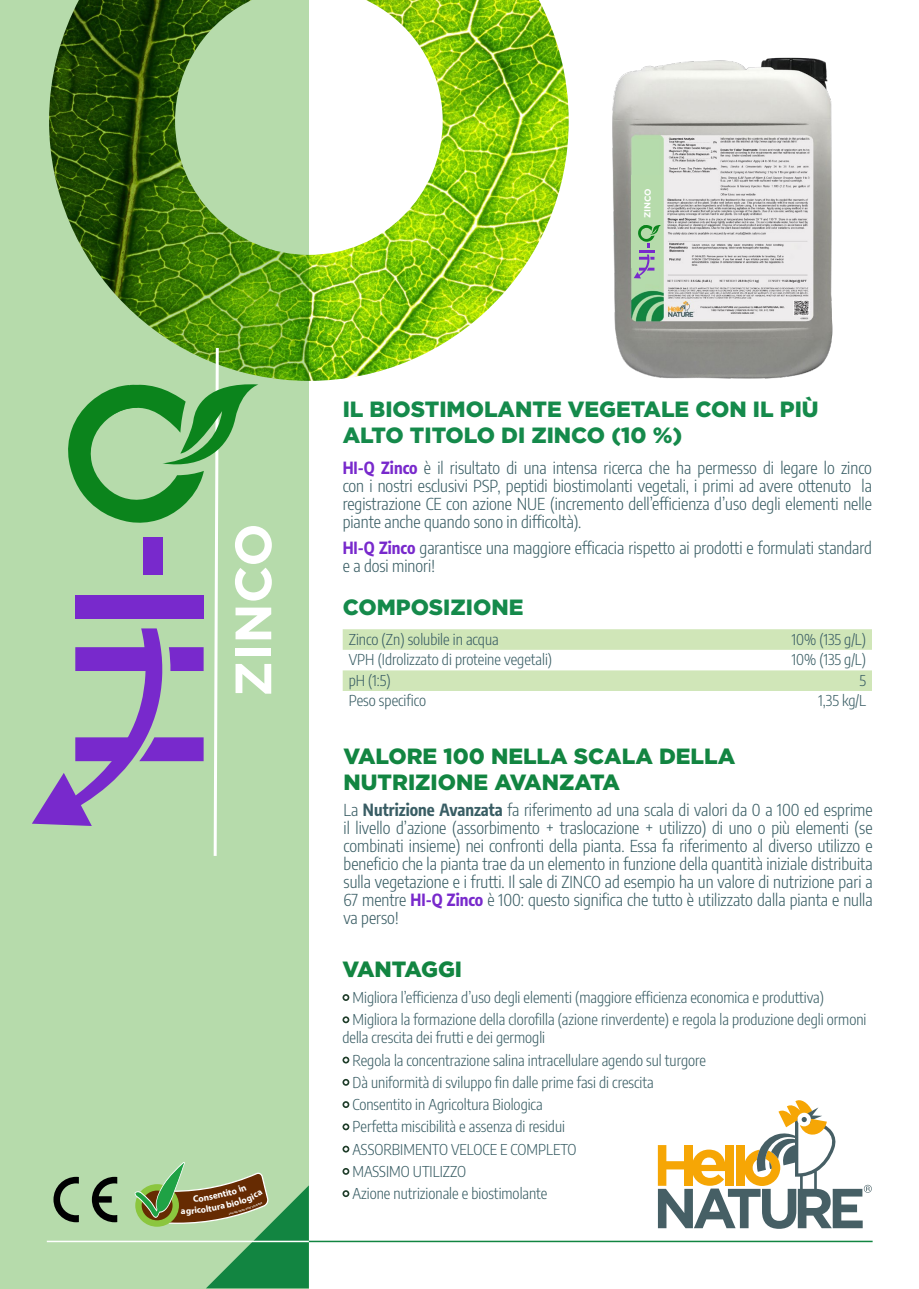
<style>
.page{position:relative;width:919px;height:1289px;background:#fff}
.page>*{position:absolute;margin:0;border:0;box-sizing:border-box;transform-origin:0 0}
.TITOLO{font:700 51px "Gotham";color:#fff}
.t1{font:900 22.05px/25.5px "Gotham";color:#158a4b}
.TITOLO-2{font:900 22.05px/25.5px "Gotham";color:#128541}
.t2{font:300 16.5px/18px "Encode Sans Condensed";color:#395d64;text-align:justify}
.TITOLO-3{font:300 15px/18px "Encode Sans Condensed";color:#395d64}
.ELENCO{font:300 15px "Encode Sans Condensed";color:#395d64}
.TITOLO-4{font:700 8.7px "Gotham";letter-spacing:-.005em;color:#fff}
.s1{font-weight:700;color:#7829cc}
.s2{font-weight:700}
</style>
<div class="page">
<div style="left:0;top:0;width:309px;height:1288px;background:#b6dbab"></div>
<img style="left:49px;top:0;width:519px;height:381px">
<hr style="left:309px;top:1240px;width:563px;height:2px;background:#128541">
<svg style="left:342px;top:629px;width:529px;height:62px"></svg>
<hr style="left:47px;top:1240px;width:262px;height:2px;background:#fff">
<svg style="left:657px;top:1100px;width:214px;height:128px"></svg>
<div style="left:684px;top:1145px;width:8px;height:40px;background:#f6a605"></div>
<div style="left:725px;top:1145px;width:9px;height:40px;background:#f6a605"></div>
<div style="left:736px;top:1145px;width:8px;height:40px;background:#f6a605"></div>
<svg style="left:342px;top:994px;width:7px;height:6px"></svg>
<svg style="left:342px;top:1016px;width:7px;height:7px"></svg>
<svg style="left:342px;top:1056px;width:7px;height:7px"></svg>
<svg style="left:342px;top:1078px;width:7px;height:7px"></svg>
<svg style="left:342px;top:1101px;width:7px;height:6px"></svg>
<svg style="left:342px;top:1123px;width:7px;height:7px"></svg>
<svg style="left:342px;top:1145px;width:7px;height:7px"></svg>
<svg style="left:342px;top:1168px;width:7px;height:6px"></svg>
<svg style="left:342px;top:1190px;width:7px;height:6px"></svg>
<svg style="left:32px;top:345px;width:226px;height:511px"></svg>
<svg style="left:53px;top:1176px;width:26px;height:46px"></svg>
<svg style="left:92px;top:1176px;width:25px;height:46px"></svg>
<img style="left:612px;top:57px;width:221px;height:322px">
<div style="left:632px;top:176px;width:30px;height:92px;background:#b6dbab"></div>
<hr style="left:639px;top:250px;width:15px;height:3px;background:#7829cc">
<svg style="left:633px;top:254px;width:21px;height:24px"></svg>
<svg style="left:638px;top:225px;width:23px;height:23px"></svg>
<svg style="left:135px;top:1162px;width:174px;height:126px"></svg>
<p class="TITOLO-4" style="left:642px;top:218px;width:31px;rotate:-90deg">ZINCO</p>
<p class="TITOLO" style="left:224px;top:697px;width:175px;rotate:-90deg">ZINCO</p>
<p class="t1" style="left:342px;top:396px;width:477px">IL BIOSTIMOLANTE VEGETALE CON IL PIÙ<br>ALTO TITOLO DI ZINCO (10 %)</p>
<p class="t2" style="left:342px;top:458px;width:530px"><span class="s1">HI-Q Zinco</span> è il risultato di una intensa ricerca che ha permesso di legare lo zinco con i nostri esclusivi PSP, peptidi biostimolanti vegetali, i primi ad avere ottenuto la registrazione CE con azione NUE (incremento dell’efficienza d’uso degli elementi nelle piante anche quando sono in difficoltà).</p>
<p class="t2" style="left:342px;top:538px;width:530px"><span class="s1">HI-Q Zinco</span> garantisce una maggiore efficacia rispetto ai prodotti e formulati standard e a dosi minori!</p>
<p class="t1" style="left:342px;top:593px;width:182px">COMPOSIZIONE</p>
<p class="ELENCO" style="left:348px;top:628px;width:151px">Zinco (Zn) solubile in acqua</p>
<p class="ELENCO" style="left:791px;top:628px;width:76px">10% (135 g/L)</p>
<p class="ELENCO" style="left:348px;top:649px;width:205px">VPH (Idrolizzato di proteine vegetali)</p>
<p class="ELENCO" style="left:791px;top:649px;width:76px">10% (135 g/L)</p>
<p class="ELENCO" style="left:348px;top:670px;width:43px">pH (1:5)</p>
<p class="ELENCO" style="left:859px;top:670px;width:8px">5</p>
<p class="ELENCO" style="left:348px;top:690px;width:79px">Peso specifico</p>
<p class="ELENCO" style="left:818px;top:690px;width:49px">1,35 kg/L</p>
<p class="TITOLO-2" style="left:343px;top:743px;width:393px">VALORE 100 NELLA SCALA DELLA<br>NUTRIZIONE AVANZATA</p>
<p class="t2" style="left:343px;top:800px;width:530px">La <span class="s2">Nutrizione Avanzata</span> fa riferimento ad una scala di valori da 0 a 100 ed esprime il livello d’azione (assorbimento + traslocazione + utilizzo) di uno o più elementi (se combinati insieme) nei confronti della pianta. Essa fa riferimento al diverso utilizzo e beneficio che la pianta trae da un elemento in funzione della quantità iniziale distribuita sulla vegetazione e i frutti. Il sale di ZINCO ad esempio ha un valore di nutrizione pari a 67 mentre <span class="s1">HI-Q Zinco</span> è 100: questo significa che tutto è utilizzato dalla pianta e nulla va perso!</p>
<p class="TITOLO-2" style="left:342px;top:955px;width:121px">VANTAGGI</p>
<p class="TITOLO-3" style="left:352px;top:987px;width:473px">Migliora l’efficienza d’uso degli elementi (maggiore efficienza economica e produttiva)</p>
<p class="TITOLO-3" style="left:342px;top:1010px;width:525px;text-indent:10px">Migliora la formazione della clorofilla (azione rinverdente) e regola la produzione degli ormoni della crescita dei frutti e dei germogli</p>
<p class="TITOLO-3" style="left:352px;top:1050px;width:355px">Regola la concentrazione salina intracellulare agendo sul turgore</p>
<p class="TITOLO-3" style="left:352px;top:1072px;width:302px">Dà uniformità di sviluppo fin dalle prime fasi di crescita</p>
<p class="TITOLO-3" style="left:352px;top:1094px;width:192px">Consentito in Agricoltura Biologica</p>
<p class="TITOLO-3" style="left:352px;top:1117px;width:214px">Perfetta miscibilità e assenza di residui</p>
<p class="TITOLO-3" style="left:352px;top:1139px;width:225px">ASSORBIMENTO VELOCE E COMPLETO</p>
<p class="TITOLO-3" style="left:352px;top:1161px;width:115px">MASSIMO UTILIZZO</p>
<p class="TITOLO-3" style="left:352px;top:1183px;width:196px">Azione nutrizionale e biostimolante</p>
</div>
